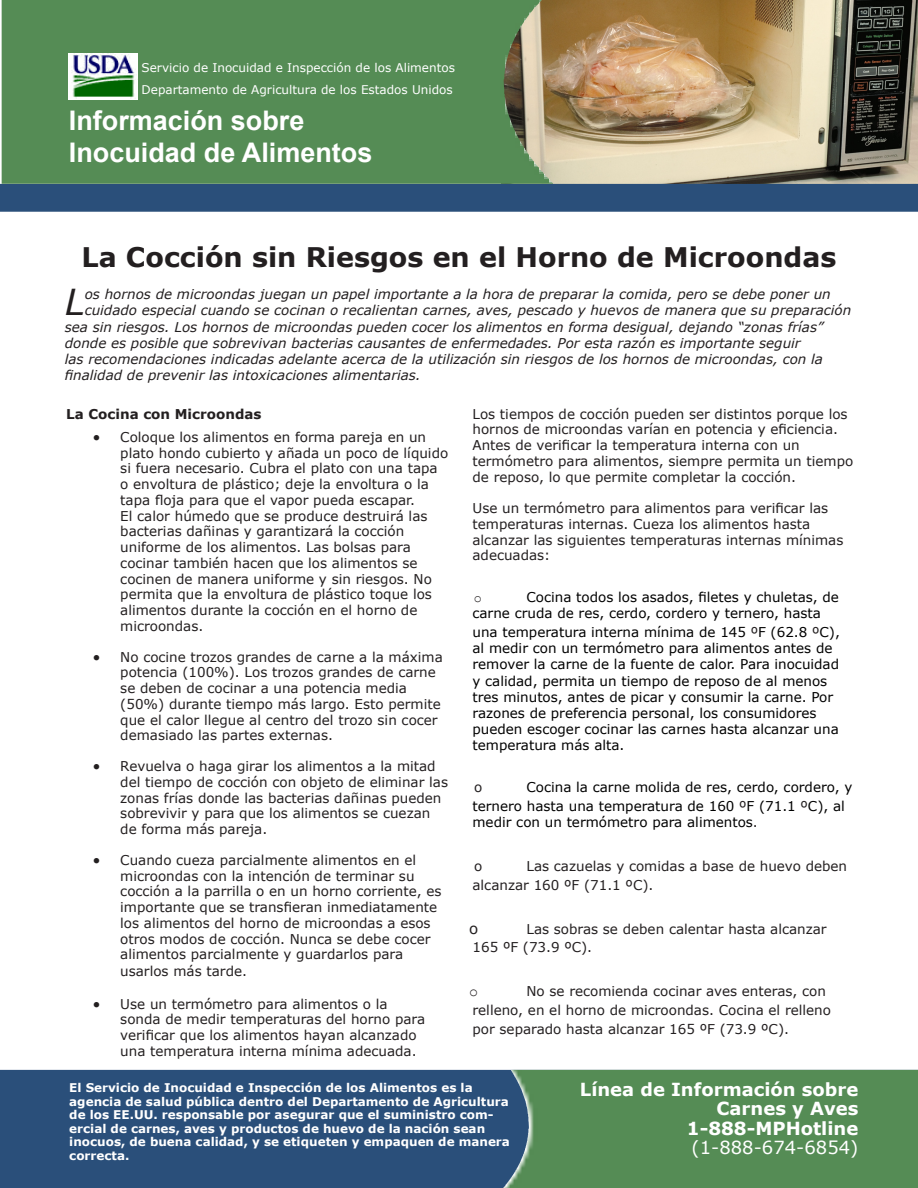
<style>
.page{position:relative;width:918px;height:1188px;background:#fff}
.page>*{position:absolute;margin:0;border:0;box-sizing:border-box;transform-origin:0 0}
.t1{font:italic 35.85px "Verdana";color:#231f20}
.t2{font:700 27px "Verdana";color:#231f20}
.t3{font:700 27px "Arial";color:#fff}
.t4{font:700 18px/19.5px "Verdana";color:#fff;text-align:right}
.t5{font:18px "Verdana";color:#fff}
.t6{font:15px "Verdana";color:#231f20}
.t7{font:15px "Courier New";color:#231f20}
.t8{font:13.5px/15.8px "Verdana";color:#231f20}
.t9{font:13.5px/16.2px "Verdana";color:#000}
.t10{font:italic 13.5px "Verdana";color:#231f20}
.t11{font:700 13.5px "Verdana";color:#231f20}
.t12{font:13.5px "Courier New";color:#231f20}
.t13{font:700 12px/13.5px "Verdana";color:#fff}
.t14{font:12px/21.6px "Verdana";color:#fff}
.s1{color:#231f20}
</style>
<div class="page">
<img style="left:553px;top:0;width:365px;height:184px">
<div style="left:0;top:1070px;width:503px;height:118px;background:#2a4f7a"></div>
<div style="left:503px;top:1070px;width:415px;height:118px;background:#558c55"></div>
<div style="left:0;top:184px;width:918px;height:28px;background:#2a4f7a"></div>
<div style="left:2px;top:0;width:551px;height:184px;background:#558c55"></div>
<img style="left:68px;top:53px;width:69px;height:47px">
<p class="t14" style="left:142px;top:56px;width:315px">Servicio de Inocuidad e Inspección de los Alimentos<br>Departamento de Agricultura de los Estados Unidos</p>
<p class="t3" style="left:69px;top:102px;width:237px">Información sobre</p>
<p class="t3" style="left:69px;top:135px;width:305px">Inocuidad de Alimentos</p>
<p class="t2" style="left:82px;top:240px;width:756px">La Cocción sin Riesgos en el Horno de Microondas</p>
<p class="t1" style="left:65px;top:279px;width:21px">L</p>
<p class="t10" style="left:85px;top:286px;width:748px">os hornos de microondas juegan un papel importante a la hora de preparar la comida, pero se debe poner un</p>
<p class="t10" style="left:85px;top:302px;width:768px">cuidado especial cuando se cocinan o recalientan carnes, aves, pescado y huevos de manera que su preparación</p>
<p class="t10" style="left:65px;top:318px;width:760px">sea sin riesgos. Los hornos de microondas pueden cocer los alimentos en forma desigual, dejando “zonas frías”</p>
<p class="t10" style="left:65px;top:334px;width:737px">donde es posible que sobrevivan bacterias causantes de enfermedades. Por esta razón es importante seguir</p>
<p class="t10" style="left:65px;top:350px;width:760px">las recomendaciones indicadas adelante acerca de la utilización sin riesgos de los hornos de microondas, con la</p>
<p class="t10" style="left:65px;top:367px;width:358px">finalidad de prevenir las intoxicaciones alimentarias.</p>
<p class="t11" style="left:66px;top:405px;width:197px">La Cocina con Microondas</p>
<p class="t8" style="left:120px;top:429px;width:329px;text-indent:-27px">• Coloque los alimentos en forma pareja en un plato hondo cubierto y añada un poco de líquido si fuera necesario. Cubra el plato con una tapa o envoltura de plástico; deje la envoltura o la tapa floja para que el vapor pueda escapar.<br>El calor húmedo que se produce destruirá las bacterias dañinas y garantizará la cocción uniforme de los alimentos. Las bolsas para cocinar también hacen que los alimentos se cocinen de manera uniforme y sin riesgos. No permita que la envoltura de plástico toque los alimentos durante la cocción en el horno de microondas.</p>
<p class="t8" style="left:120px;top:648px;width:324px;text-indent:-27px">• No cocine trozos grandes de carne a la máxima potencia (100%). Los trozos grandes de carne se deben de cocinar a una potencia media (50%) durante tiempo más largo. Esto permite que el calor llegue al centro del trozo sin cocer demasiado las partes externas.</p>
<p class="t8" style="left:120px;top:758px;width:329px;text-indent:-27px">• Revuelva o haga girar los alimentos a la mitad del tiempo de cocción con objeto de eliminar las zonas frías donde las bacterias dañinas pueden sobrevivir y para que los alimentos se cuezan de forma más pareja.</p>
<p class="t8" style="left:120px;top:852px;width:323px;text-indent:-27px">• Cuando cueza parcialmente alimentos en el microondas con la intención de terminar su cocción a la parrilla o en un horno corriente, es importante que se transfieran inmediatamente los alimentos del horno de microondas a esos otros modos de cocción. Nunca se debe cocer alimentos parcialmente y guardarlos para usarlos más tarde.</p>
<p class="t8" style="left:120px;top:995px;width:306px;text-indent:-27px">• Use un termómetro para alimentos o la sonda de medir temperaturas del horno para verificar que los alimentos hayan alcanzado una temperatura interna mínima adecuada.</p>
<p class="t8" style="left:472px;top:405px;width:382px">Los tiempos de cocción pueden ser distintos porque los hornos de microondas varían en potencia y eficiencia.<br>Antes de verificar la temperatura interna con un termómetro para alimentos, siempre permita un tiempo de reposo, lo que permite completar la cocción.</p>
<p class="t8" style="left:472px;top:500px;width:372px">Use un termómetro para alimentos para verificar las temperaturas internas. Cueza los alimentos hasta alcanzar las siguientes temperaturas internas mínimas adecuadas:</p>
<p class="t12" style="left:474px;top:590px;width:10px">o</p>
<p class="t9" style="left:472px;top:589px;width:368px;text-indent:54px">Cocina todos los asados, filetes y chuletas, de carne cruda de res, cerdo, cordero y ternero, hasta</p>
<p class="t9" style="left:472px;top:623px;width:369px">una temperatura interna mínima de 145 <span class="s1">º</span>F (62.8 <span class="s1">º</span>C), al medir con un termómetro para alimentos antes de remover la carne de la fuente de calor. Para inocuidad y calidad, permita un tiempo de reposo de al menos tres minutos, antes de picar y consumir la carne. Por razones de preferencia personal, los consumidores pueden escoger cocinar las carnes hasta alcanzar una temperatura más alta.</p>
<p class="t8" style="left:474px;top:779px;width:10px">o</p>
<p class="t9" style="left:472px;top:777px;width:381px;line-height:18.6px;text-indent:54px">Cocina la carne molida de res, cerdo, cordero, y ternero hasta una temperatura de 160 <span class="s1">º</span>F (71.1 <span class="s1">º</span>C), al</p>
<p class="t9" style="left:472px;top:813px;width:287px">medir con un termómetro para alimentos<span class="s1">.</span></p>
<p class="t8" style="left:474px;top:858px;width:10px">o</p>
<p class="t8" style="left:472px;top:856px;width:376px;line-height:18.6px;text-indent:54px">Las cazuelas y comidas a base de huevo deben alcanzar 160 ºF (71.1 ºC).</p>
<p class="t6" style="left:469px;top:919px;width:11px">o</p>
<p class="t8" style="left:472px;top:919px;width:356px;line-height:18.6px;text-indent:54px">Las sobras se deben calentar hasta alcanzar<br>165 ºF (73.9 ºC).</p>
<p class="t7" style="left:469px;top:982px;width:10px">o</p>
<p class="t8" style="left:472px;top:982px;width:360px;line-height:18.6px;text-indent:54px">No se recomienda cocinar aves enteras, con relleno, en el horno de microondas. Cocina el relleno por separado hasta alcanzar 165 ºF (73.9 ºC).</p>
<p class="t13" style="left:69px;top:1081px;width:442px">El Servicio de Inocuidad e Inspección de los Alimentos es la agencia de salud pública dentro del Departamento de Agricultura de los EE.UU. responsable por asegurar que el suministro com&shy;ercial de carnes, aves y productos de huevo de la nación sean inocuos, de buena calidad, y se etiqueten y empaquen de manera correcta.</p>
<p class="t4" style="left:580px;top:1079px;width:280px">Línea de Información sobre<br>Carnes y Aves</p>
<p class="t4" style="left:687px;top:1118px;width:173px">1-888-MPHotline</p>
<p class="t5" style="left:692px;top:1136px;width:168px">(1-888-674-6854)</p>
</div>
